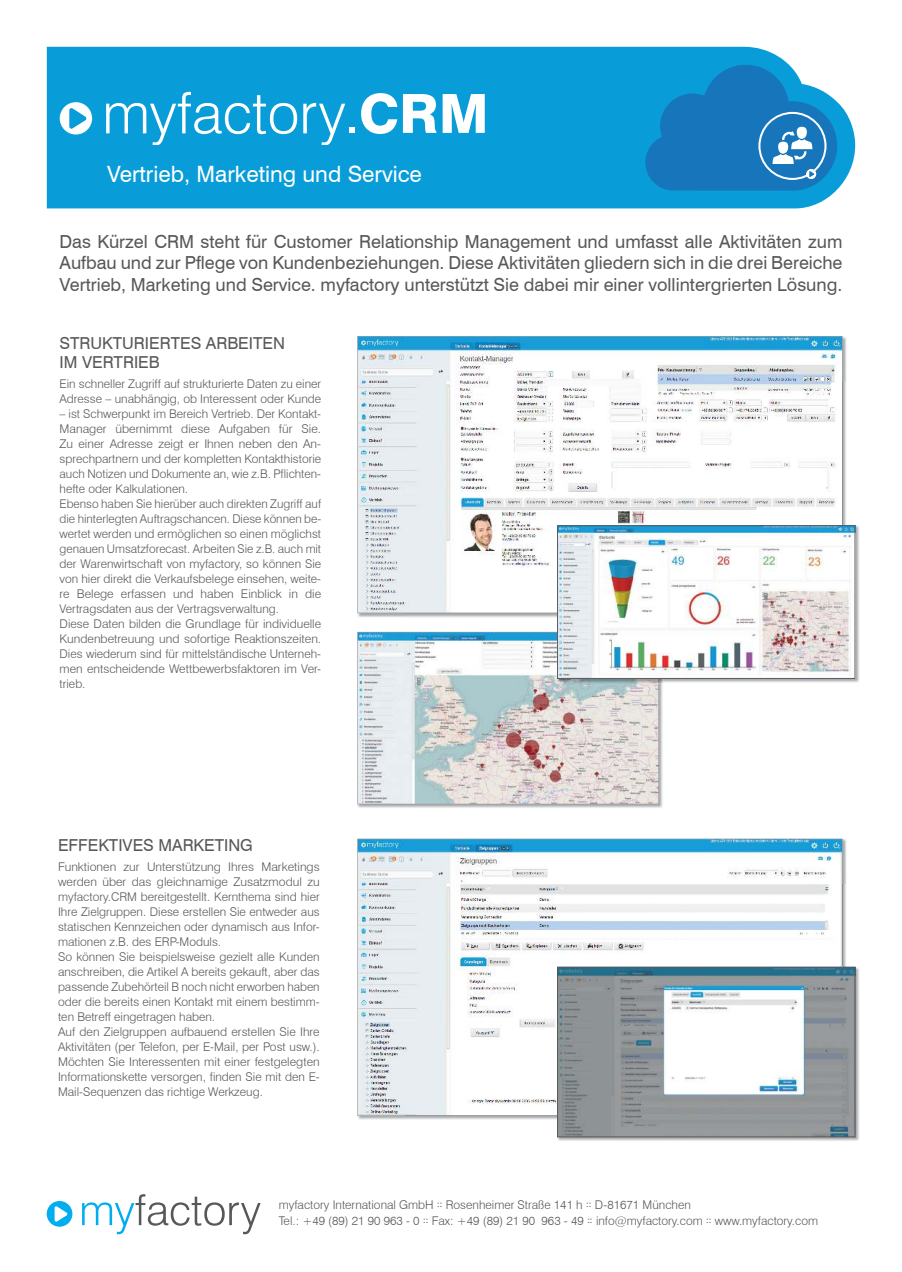
<style>
.page{position:relative;width:902px;height:1272px;background:#fff}
.page>*{position:absolute;margin:0;border:0;box-sizing:border-box;transform-origin:0 0}
.t1{font:800 54px "Swiss 721 BT";color:#fff}
.t2{font:22.5px "Swiss 721 BT";color:#fff}
.t3{font:18px/21.6px "Swiss 721 BT";color:#57585a;text-align:justify}
.t4{font:16.5px/19.8px "Swiss 721 BT";color:#57585a}
.t5{font:300 12px/15px "Swiss 721 BT";color:#57585a}
.s1{font-weight:400}
</style>
<div class="page">
<div style="left:47px;top:47px;width:808px;height:161px;background:#089dd9"></div>
<svg style="left:645px;top:65px;width:192px;height:126px;background:#2689c7"></svg>
<svg style="left:47px;top:1201px;width:25px;height:25px"></svg>
<svg style="left:82px;top:1194px;width:178px;height:40px"></svg>
<svg style="left:60px;top:102px;width:32px;height:32px"></svg>
<svg style="left:106px;top:92px;width:191px;height:53px;background:#35aedf"></svg>
<svg style="left:303px;top:103px;width:42px;height:42px"></svg>
<img style="left:842px;top:382px;width:4px;height:143px">
<svg style="left:357px;top:336px;width:485px;height:277px"></svg>
<img style="left:357px;top:1115px;width:48px;height:5px">
<img style="left:842px;top:885px;width:4px;height:81px">
<svg style="left:357px;top:838px;width:485px;height:277px"></svg>
<img style="left:557px;top:966px;width:302px;height:175px">
<img style="left:559px;top:968px;width:294px;height:167px">
<div style="left:557px;top:966px;width:298px;height:171px;border:1px solid #57585a"></div>
<img style="left:357px;top:631px;width:306px;height:177px">
<svg style="left:357px;top:632px;width:302px;height:172px;background:#d1d5d7"></svg>
<img style="left:663px;top:525px;width:196px;height:158px">
<img style="left:557px;top:678px;width:102px;height:5px">
<img style="left:559px;top:527px;width:294px;height:149px">
<div style="left:557px;top:525px;width:298px;height:153px;border:1px solid #57585a"></div>
<h1 class="t1" style="left:344px;top:93px;width:146px"><span class="s1">.</span>CRM</h1>
<h2 class="t2" style="left:107px;top:165px;width:316px">Vertrieb, Marketing und Service</h2>
<p class="t3" style="left:60px;top:232px;width:784px">Das Kürzel CRM steht für Customer Relationship Management und umfasst alle Aktivitäten zum Aufbau und zur Pflege von Kundenbeziehungen. Diese Aktivitäten gliedern sich in die drei Bereiche Vertrieb, Marketing und Service. myfactory unterstützt Sie dabei mir einer vollintergrierten Lösung.</p>
<h3 class="t4" style="left:60px;top:334px;width:227px">STRUKTURIERTES ARBEITEN<br>IM VERTRIEB</h3>
<p class="t5" style="left:60px;top:377px;width:263px">Ein schneller Zugriff auf strukturierte Daten zu einer<br>Adresse – unabhängig, ob Interessent oder Kunde</p>
<p class="t5" style="left:60px;top:407px;width:263px">– ist Schwerpunkt im Bereich Vertrieb. Der Kontakt-Manager übernimmt diese Aufgaben für Sie.<br>Zu einer Adresse zeigt er Ihnen neben den An&shy;sprechpartnern und der kompletten Kontakthistorie auch Notizen und Dokumente an, wie z.B. Pflichten&shy;hefte oder Kal kulationen.<br>Ebenso haben Sie hierüber auch direkten Zugriff auf die hinterlegten Auftragschancen. Diese können be&shy;wertet werden und ermöglichen so einen möglichst genauen Umsatzforecast. Arbeiten Sie z.B. auch mit der Waren wirtschaft von myfactory, so können Sie von hier direkt die Verkaufsbelege einsehen, weite&shy;re Belege erfassen und haben Einblick in die Vertragsdaten aus der Vertragsverwaltung.<br>Diese Daten bilden die Grundlage für individuelle Kundenbetreuung und sofortige Reaktionszeiten.<br>Dies wiederum sind für mittelständische Unterneh&shy;men entscheidende Wettbewerbsfaktoren im Ver&shy;trieb.</p>
<h3 class="t4" style="left:58px;top:837px;width:196px">EFFEKTIVES MARKETING</h3>
<p class="t5" style="left:58px;top:859px;width:263px">Funktionen zur Unterstützung Ihres Marketings werden über das gleichnamige Zusatzmodul zu myfactory.CRM bereitgestellt. Kernthema sind hier Ihre Zielgruppen. Diese erstellen Sie entweder aus statischen Kennzeichen oder dynamisch aus Infor&shy;mationen z.B. des ERP-Moduls.<br>So können Sie beispielsweise gezielt alle Kunden anschreiben, die Artikel A bereits gekauft, aber das passende Zubehörteil B noch nicht erworben haben oder die bereits einen Kontakt mit einem bestimm&shy;ten Betreff eingetragen haben.<br>Auf den Zielgruppen aufbauend erstellen Sie Ihre Aktivitäten (per Telefon, per E-Mail, per Post usw.).<br>Möchten Sie Interessenten mit einer festgelegten Informationskette versorgen, finden Sie mit den E-Mail-Sequenzen das richtige Werkzeug.</p>
<p class="t5" style="left:279px;top:1197px;width:540px;line-height:16.5px">myfactory International GmbH <sup>::</sup> Rosenheimer Straße 141 h <sup>::</sup> D-81671 München<br>Tel.: +49 (89) 21 90 963 - 0 <sup>::</sup> Fax: +49 (89) 21 90 963 - 49 <sup>::</sup> info@myfactory.com <sup>::</sup> www.myfactory.com</p>
</div>
